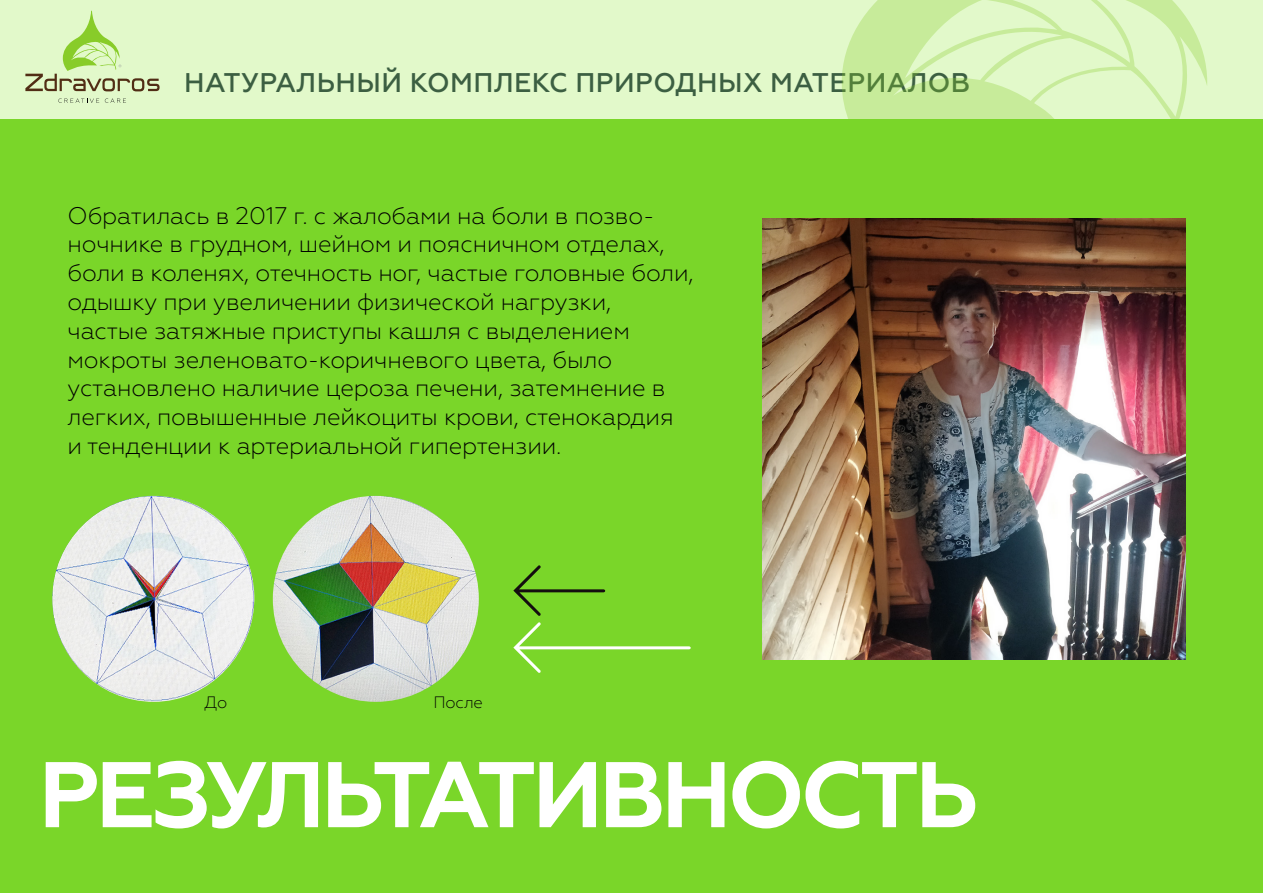
<style>
.page{position:relative;width:1263px;height:893px;background:#7ad629}
.page>*{position:absolute;margin:0;border:0;box-sizing:border-box;transform-origin:0 0}
.t1{font:700 93px "Geometria";letter-spacing:-.045em;color:#fff}
.t2{font:500 27px "Geometria";letter-spacing:.015em;color:#3c5f42}
.t3{font:300 24px/28.8px "Geometria";letter-spacing:-.01em;color:#000}
.t4{font:300 16.5px "Geometria";letter-spacing:-.01em;color:#000}
</style>
<div class="page">
<svg style="left:513px;top:565px;width:92px;height:51px"></svg>
<svg style="left:513px;top:622px;width:178px;height:51px"></svg>
<div style="left:0;top:0;width:1263px;height:118px;background:#e2f9ca"></div>
<svg style="left:25px;top:11px;width:135px;height:80px"></svg>
<svg style="left:58px;top:98px;width:41px;height:5px"></svg>
<svg style="left:105px;top:98px;width:21px;height:5px"></svg>
<svg style="left:842px;top:0;width:365px;height:118px"></svg>
<img style="left:763px;top:219px;width:423px;height:441px">
<img style="left:52px;top:496px;width:203px;height:206px">
<img style="left:273px;top:496px;width:206px;height:206px;border-radius:103px">
<p class="t2" style="left:184px;top:67px;width:788px">НАТУРАЛЬНЫЙ КОМПЛЕКС ПРИРОДНЫХ МАТЕРИАЛОВ</p>
<p class="t3" style="left:68px;top:201px;width:628px">Обратилась в 2017 г. с жалобами на боли в позво&shy;ночнике в грудном, шейном и поясничном отделах, боли в коленях, отечность ног, частые головные боли, одышку при увеличении физической нагрузки, частые затяжные приступы кашля с выделением мокроты зеленовато-коричневого цвета, было установлено наличие цероза печени, затемнение в легких, повышенные лейкоциты крови, стенокардия и тенденции к артериальной гипертензии.</p>
<p class="t4" style="left:205px;top:693px;width:24px">До</p>
<p class="t4" style="left:433px;top:693px;width:51px">После</p>
<h1 class="t1" style="left:39px;top:739px;width:941px">РЕЗУЛЬТАТИВНОСТЬ</h1>
</div>
